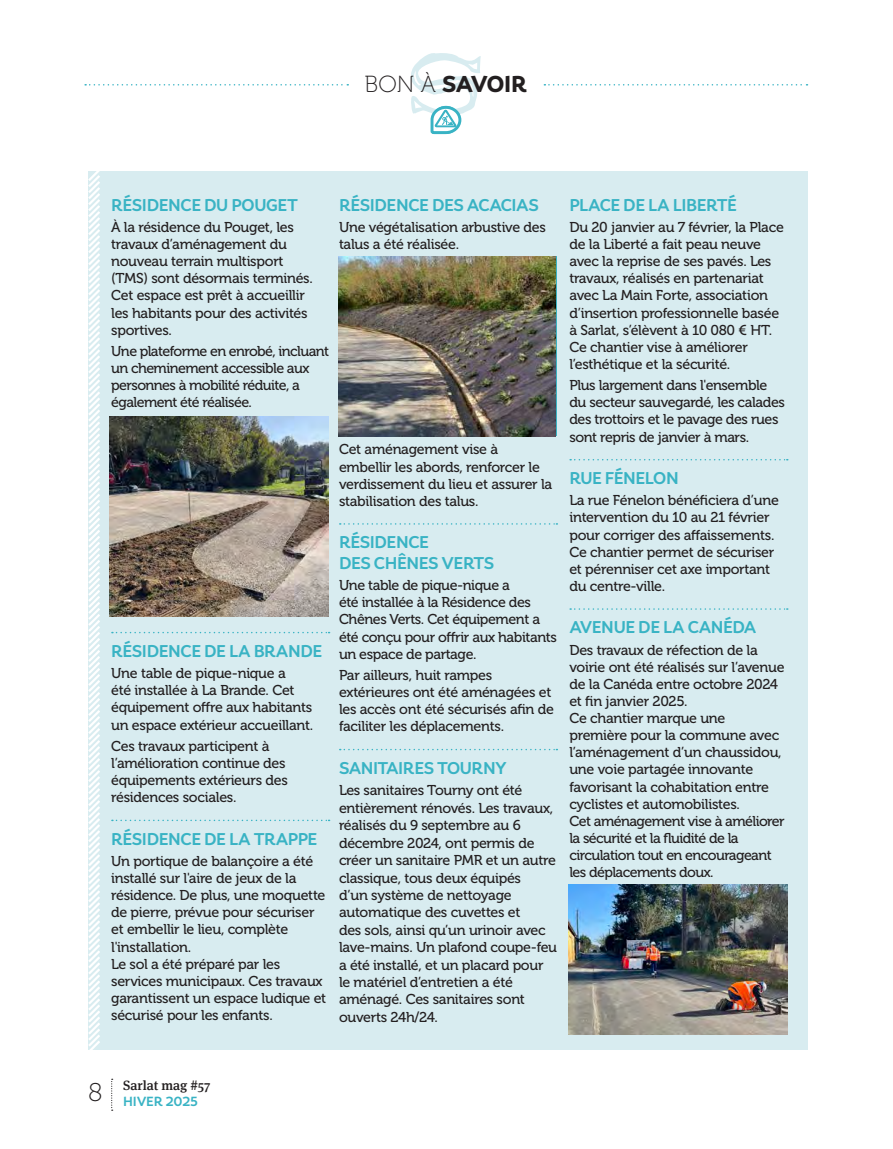
<style>
.page{position:relative;width:893px;height:1149px;background:#fff}
.page>*{position:absolute;margin:0;border:0;box-sizing:border-box;transform-origin:0 0}
.t1{font:900 23.25px "Faible";letter-spacing:-.025em;color:#231f20}
.t2{font:700 17.25px/20.7px "Faible";letter-spacing:-.025em;color:#39b3c4}
.t3{font:14.25px/17.1px "Museo 500";letter-spacing:-.02em;color:#231f20}
.t4{font:14.25px/17.1px "Museo 500";letter-spacing:-.04em;color:#231f20}
.t5{font:500 13.35px "Meta Serif Pro";color:#231f20}
.t6{font:700 13.35px "Faible";color:#39b3c4}
.s1{font-family:"Museo 100";font-weight:400}
</style>
<div class="page">
<hr style="left:892px;top:0;width:1px;height:1148px;background:#dfa96b">
<svg style="left:111px;top:1078px;width:2px;height:32px"></svg>
<svg style="left:544px;top:84px;width:263px;height:1px"></svg>
<svg style="left:85px;top:84px;width:263px;height:1px"></svg>
<div style="left:88px;top:171px;width:720px;height:877px;background:#d8ecf0"></div>
<svg style="left:88px;top:171px;width:15px;height:879px"></svg>
<svg style="left:411px;top:53px;width:70px;height:82px"></svg>
<svg style="left:112px;top:631px;width:218px;height:2px"></svg>
<svg style="left:112px;top:819px;width:218px;height:1px"></svg>
<img style="left:110px;top:416px;width:218px;height:200px">
<svg style="left:340px;top:436px;width:218px;height:614px"></svg>
<svg style="left:570px;top:459px;width:218px;height:1px"></svg>
<svg style="left:570px;top:608px;width:218px;height:1px"></svg>
<img style="left:569px;top:884px;width:218px;height:149px">
<img style="left:338px;top:256px;width:218px;height:180px">
<h1 class="t1" style="left:365px;top:68px;width:164px"><span class="s1">BON À</span> SAVOIR</h1>
<p class="t2" style="left:111px;top:194px;width:188px">RÉSIDENCE DU POUGET</p>
<p class="t3" style="left:111px;top:219px;width:203px">À la résidence du Pouget, les travaux d’aménagement du nouveau terrain multisport (TMS) sont désormais terminés.<br>Cet espace est prêt à accueillir les habitants pour des activités sportives.</p>
<p class="t4" style="left:111px;top:342px;width:220px">Une plateforme en enrobé, incluant un cheminement accessible aux personnes à mobilité réduite, a également été réalisée.</p>
<p class="t2" style="left:339px;top:194px;width:201px">RÉSIDENCE DES ACACIAS</p>
<p class="t3" style="left:339px;top:219px;width:208px">Une végétalisation arbustive des talus a été réalisée.</p>
<p class="t2" style="left:111px;top:640px;width:213px">RÉSIDENCE DE LA BRANDE</p>
<p class="t3" style="left:111px;top:664px;width:204px">Une table de pique-nique a<br>été installée à La Brande. Cet équipement offre aux habitants un espace extérieur accueillant.</p>
<p class="t3" style="left:111px;top:737px;width:178px">Ces travaux participent à l’amélioration continue des équipements extérieurs des résidences sociales.</p>
<p class="t2" style="left:111px;top:828px;width:208px">RÉSIDENCE DE LA TRAPPE</p>
<p class="t3" style="left:111px;top:852px;width:217px">Un portique de balançoire a été installé sur l'aire de jeux de la résidence. De plus, une moquette de pierre, prévue pour sécuriser et embellir le lieu, complète l'installation.<br>Le sol a été préparé par les services municipaux. Ces travaux garantissent un espace ludique et sécurisé pour les enfants.</p>
<p class="t3" style="left:339px;top:441px;width:215px">Cet aménagement vise à embellir les abords, renforcer le verdissement du lieu et assurer la stabilisation des talus.</p>
<p class="t2" style="left:339px;top:532px;width:157px">RÉSIDENCE<br>DES CHÊNES VERTS</p>
<p class="t3" style="left:339px;top:577px;width:219px">Une table de pique-nique a<br>été installée à la Résidence des<br>Chênes Verts. Cet équipement a été conçu pour offrir aux habitants un espace de partage.</p>
<p class="t3" style="left:339px;top:666px;width:216px">Par ailleurs, huit rampes extérieures ont été aménagées et les accès ont été sécurisés afin de faciliter les déplacements.</p>
<p class="t2" style="left:339px;top:757px;width:169px">SANITAIRES TOURNY</p>
<p class="t3" style="left:339px;top:781px;width:220px">Les sanitaires Tourny ont été entièrement rénovés. Les travaux, réalisés du 9 septembre au 6 décembre 2024, ont permis de créer un sanitaire PMR et un autre classique, tous deux équipés<br>d’un système de nettoyage automatique des cuvettes et<br>des sols, ainsi qu’un urinoir avec lave‑mains. Un plafond coupe‑feu a été installé, et un placard pour le matériel d’entretien a été aménagé. Ces sanitaires sont ouverts 24h/24.</p>
<p class="t2" style="left:569px;top:194px;width:169px">PLACE DE LA LIBERTÉ</p>
<p class="t3" style="left:569px;top:219px;width:216px">Du 20 janvier au 7 février, la Place de la Liberté a fait peau neuve avec la reprise de ses pavés. Les travaux, réalisés en partenariat avec La Main Forte, association d’insertion professionnelle basée à Sarlat, s’élèvent à 10 080 € HT.<br>Ce chantier vise à améliorer l’esthétique et la sécurité.</p>
<p class="t3" style="left:569px;top:377px;width:217px">Plus largement dans l'ensemble du secteur sauvegardé, les calades des trottoirs et le pavage des rues sont repris de janvier à mars.</p>
<p class="t2" style="left:569px;top:467px;width:111px">RUE FÉNELON</p>
<p class="t3" style="left:569px;top:492px;width:211px">La rue Fénelon bénéficiera d’une intervention du 10 au 21 février pour corriger des affaissements.<br>Ce chantier permet de sécuriser et pérenniser cet axe important du centre-ville.</p>
<p class="t2" style="left:569px;top:617px;width:189px">AVENUE DE LA CANÉDA</p>
<p class="t3" style="left:569px;top:641px;width:217px">Des travaux de réfection de la voirie ont été réalisés sur l’avenue de la Canéda entre octobre 2024 et fin janvier 2025.<br>Ce chantier marque une première pour la commune avec l’aménagement d’un chaussidou, une voie partagée innovante favorisant la cohabitation entre cyclistes et automobilistes.<br>Cet aménagement vise à améliorer la sécurité et la fluidité de la circulation tout en encourageant les déplacements doux.</p>
<p class="t5" style="left:123px;top:1074px;width:89px">Sarlat mag #57</p>
<p class="t6" style="left:88px;top:1091px;width:111px"><sup>8</sup> HIVER 2025</p>
</div>
